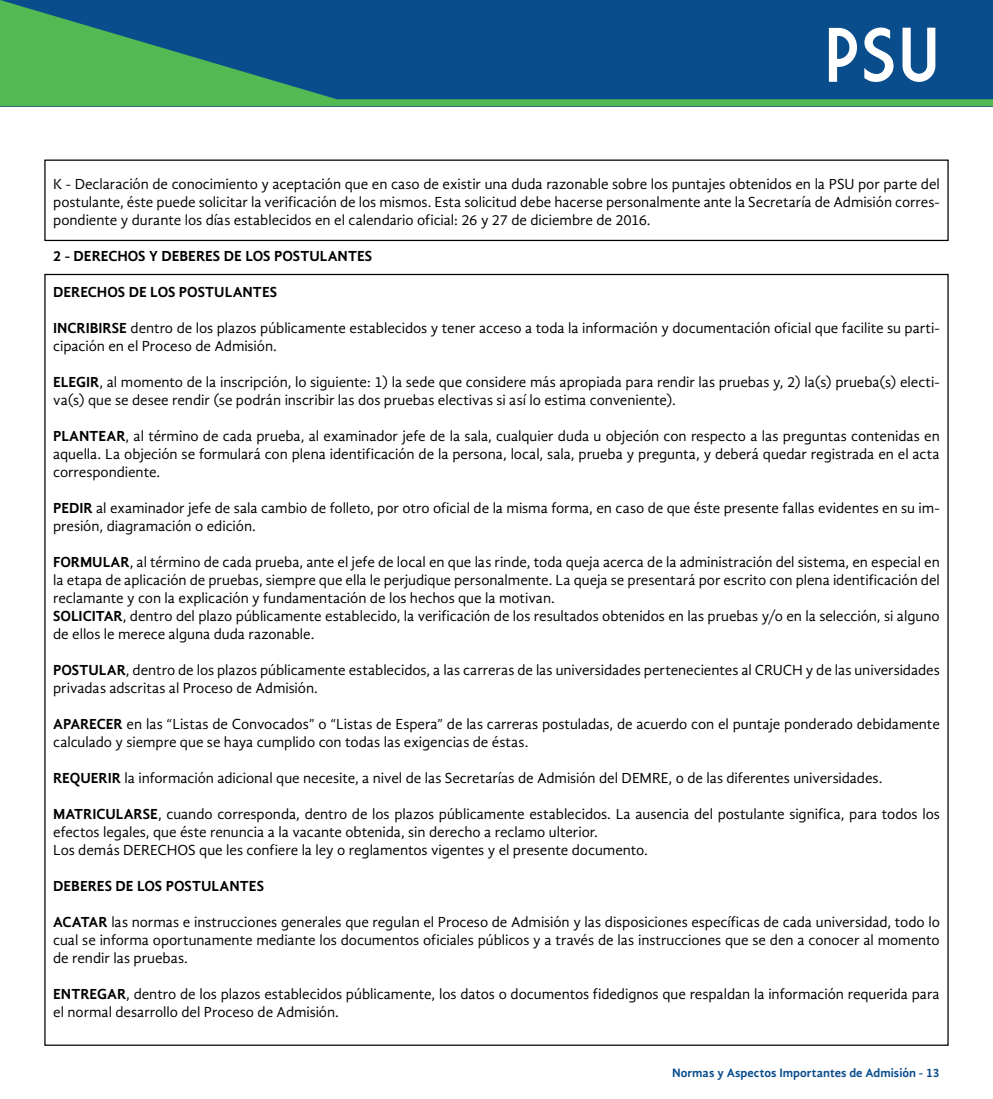
<style>
.page{position:relative;width:993px;height:1099px;background:#fff}
.page>*{position:absolute;margin:0;border:0;box-sizing:border-box;transform-origin:0 0}
.t1{font:75px "Market Deco";color:#fff}
.t2{font:15px/18px "Gandhi Sans";letter-spacing:-.005em;color:#000}
.t3{font:700 15px "Gandhi Sans";letter-spacing:-.005em;color:#000}
.t4{font:700 12.5px "Gandhi Sans";letter-spacing:.005em;color:#094d8d}
.s1{font-weight:700}
</style>
<div class="page">
<svg style="left:0;top:0;width:992px;height:106px;background:#19657f"></svg>
<div style="left:44px;top:159px;width:904px;height:82px;border:1px solid #000"></div>
<h1 class="t1" style="left:824px;top:14px;width:117px">PSU</h1>
<p class="t2" style="left:53px;top:175px;width:887px;text-align:justify">K - Declaración de conocimiento y aceptación que en caso de existir una duda razonable sobre los puntajes obtenidos en la PSU por parte del postulante, éste puede solicitar la verificación de los mismos. Esta solicitud debe hacerse personalmente ante la Secretaría de Admisión corres&shy;pondiente y durante los días establecidos en el calendario oficial: 26 y 27 de diciembre de 2016.</p>
<p class="t3" style="left:53px;top:247px;width:320px">2 - DERECHOS Y DEBERES DE LOS POSTULANTES</p>
<p class="t3" style="left:53px;top:283px;width:225px">DERECHOS DE LOS POSTULANTES</p>
<p class="t2" style="left:53px;top:319px;width:887px"><span class="s1">INCRIBIRSE</span> dentro de los plazos públicamente establecidos y tener acceso a toda la información y documentación oficial que facilite su parti&shy;cipación en el Proceso de Admisión.</p>
<p class="t2" style="left:53px;top:373px;width:887px"><span class="s1">ELEGIR</span>, al momento de la inscripción, lo siguiente: 1) la sede que considere más apropiada para rendir las pruebas y, 2) la(s) prueba(s) electi&shy;va(s) que se desee rendir (se podrán inscribir las dos pruebas electivas si así lo estima conveniente).</p>
<p class="t2" style="left:53px;top:427px;width:887px;text-align:justify"><span class="s1">PLANTEAR</span>, al término de cada prueba, al examinador jefe de la sala, cualquier duda u objeción con respecto a las preguntas contenidas en aquella. La objeción se formulará con plena identificación de la persona, local, sala, prueba y pregunta, y deberá quedar registrada en el acta correspondiente.</p>
<p class="t2" style="left:53px;top:499px;width:887px"><span class="s1">PEDIR</span> al examinador jefe de sala cambio de folleto, por otro oficial de la misma forma, en caso de que éste presente fallas evidentes en su im&shy;presión, diagramación o edición.</p>
<p class="t2" style="left:53px;top:553px;width:887px;text-align:justify"><span class="s1">FORMULAR</span>, al término de cada prueba, ante el jefe de local en que las rinde, toda queja acerca de la administración del sistema, en especial en la etapa de aplicación de pruebas, siempre que ella le perjudique personalmente. La queja se presentará por escrito con plena identificación del reclamante y con la explicación y fundamentación de los hechos que la motivan.</p>
<p class="t2" style="left:53px;top:607px;width:887px"><span class="s1">SOLICITAR</span>, dentro del plazo públicamente establecido, la verificación de los resultados obtenidos en las pruebas y/o en la selección, si alguno de ellos le merece alguna duda razonable.</p>
<p class="t2" style="left:53px;top:661px;width:887px"><span class="s1">POSTULAR</span>, dentro de los plazos públicamente establecidos, a las carreras de las universidades pertenecientes al CRUCH y de las universidades privadas adscritas al Proceso de Admisión.</p>
<p class="t2" style="left:53px;top:715px;width:887px"><span class="s1">APARECER</span> en las “Listas de Convocados” o “Listas de Espera” de las carreras postuladas, de acuerdo con el puntaje ponderado debidamente calculado y siempre que se haya cumplido con todas las exigencias de éstas.</p>
<p class="t2" style="left:53px;top:769px;width:830px"><span class="s1">REQUERIR</span> la información adicional que necesite, a nivel de las Secretarías de Admisión del DEMRE, o de las diferentes universidades.</p>
<p class="t2" style="left:53px;top:805px;width:887px"><span class="s1">MATRICULARSE</span>, cuando corresponda, dentro de los plazos públicamente establecidos. La ausencia del postulante significa, para todos los efectos legales, que éste renuncia a la vacante obtenida, sin derecho a reclamo ulterior.</p>
<p class="t2" style="left:53px;top:841px;width:596px">Los demás DERECHOS que les confiere la ley o reglamentos vigentes y el presente documento.</p>
<p class="t3" style="left:53px;top:877px;width:212px">DEBERES DE LOS POSTULANTES</p>
<p class="t2" style="left:53px;top:913px;width:887px;text-align:justify"><span class="s1">ACATAR</span> las normas e instrucciones generales que regulan el Proceso de Admisión y las disposiciones específicas de cada universidad, todo lo cual se informa oportunamente mediante los documentos oficiales públicos y a través de las instrucciones que se den a conocer al momento de rendir las pruebas.</p>
<p class="t2" style="left:53px;top:985px;width:887px"><span class="s1">ENTREGAR</span>, dentro de los plazos establecidos públicamente, los datos o documentos fidedignos que respaldan la información requerida para el normal desarrollo del Proceso de Admisión.</p>
<p class="t4" style="left:672px;top:1065px;width:269px">Normas y Aspectos Importantes de Admisión - 13</p>
</div>
